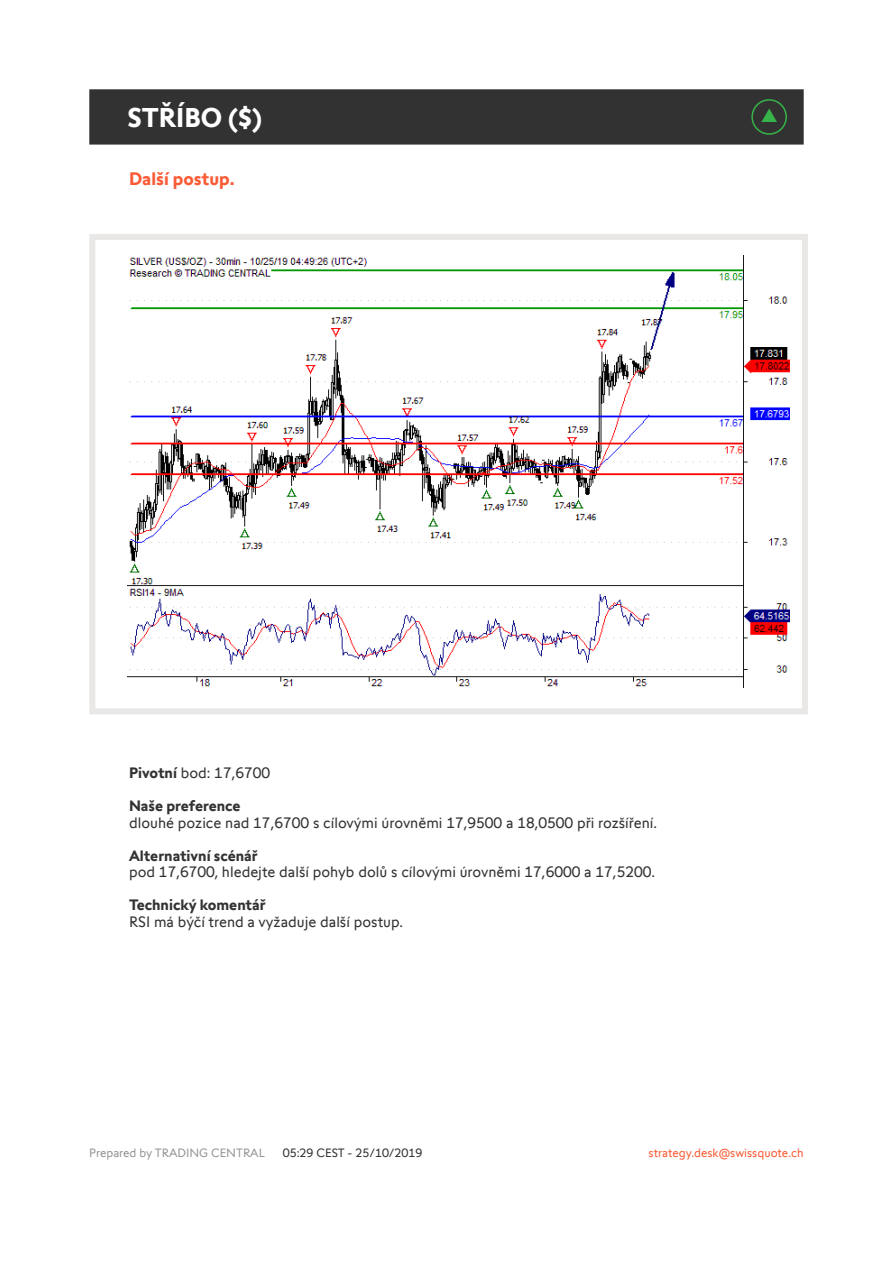
<style>
.page{position:relative;width:893px;height:1263px;background:#fff}
.page>*{position:absolute;margin:0;border:0;box-sizing:border-box;transform-origin:0 0}
.t1{font:700 27px "Swissquote CT";color:#fff}
.t2{font:700 18px "Swissquote CT";color:#fa5b35}
.t3{font:15px "Swissquote CT";color:#323232}
.t4{font:700 15px "Swissquote CT";color:#323232}
.t5{font:12px "Swissquote CT";color:#fa5b35}
.t6{font:12px "Swissquote CT";color:#939598}
.t7{font:12px "Swissquote CT";color:#323232}
.s1{font-weight:700}
</style>
<div class="page">
<div style="left:89px;top:234px;width:719px;height:480px;border:6px solid #e9e8e7"></div>
<div style="left:89px;top:89px;width:715px;height:56px;background:#323232;border:2px solid #323232"></div>
<img style="left:128px;top:255px;width:661px;height:432px">
<svg style="left:751px;top:99px;width:36px;height:36px"></svg>
<h1 class="t1" style="left:128px;top:101px;width:136px">STŘÍBO ($)</h1>
<p class="t2" style="left:129px;top:168px;width:107px">Další postup.</p>
<p class="t3" style="left:129px;top:764px;width:143px"><span class="s1">Pivotní</span> bod: 17,6700</p>
<p class="t4" style="left:129px;top:797px;width:113px">Naše preference</p>
<p class="t3" style="left:129px;top:814px;width:530px">dlouhé pozice nad 17,6700 s cílovými úrovněmi 17,9500 a 18,0500 při rozšíření.</p>
<p class="t4" style="left:129px;top:846px;width:130px">Alternativní scénář</p>
<p class="t3" style="left:129px;top:863px;width:528px">pod 17,6700, hledejte další pohyb dolů s cílovými úrovněmi 17,6000 a 17,5200.</p>
<p class="t4" style="left:129px;top:896px;width:138px">Technický komentář</p>
<p class="t3" style="left:129px;top:913px;width:276px">RSI má býčí trend a vyžaduje další postup.</p>
<p class="t6" style="left:89px;top:1145px;width:177px">Prepared by TRADING CENTRAL</p>
<p class="t7" style="left:283px;top:1145px;width:141px">05:29 CEST - 25/10/2019</p>
<p class="t5" style="left:649px;top:1145px;width:157px">strategy.desk@swissquote.ch</p>
</div>
